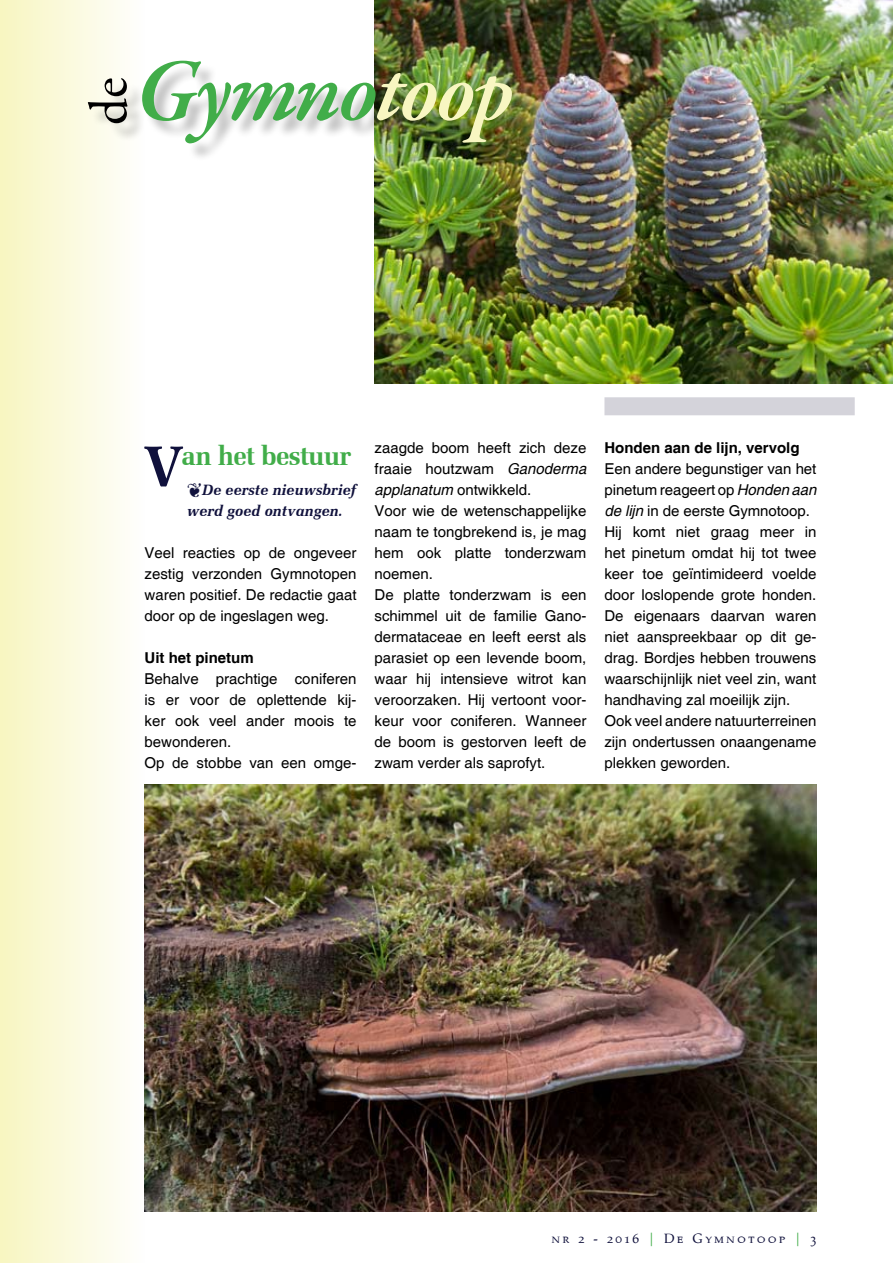
<style>
.page{position:relative;width:893px;height:1263px;background:#fff}
.page>*{position:absolute;margin:0;border:0;box-sizing:border-box;transform-origin:0 0}
.t1{font:italic 600 90px "Garamond Premr Pro";letter-spacing:-.035em;color:#41ad49}
.t2{font:54px "Garamond Premr Pro";color:#000}
.t3{font:700 27px "Zapf Elliptical 711 BT";letter-spacing:-.025em;color:#41ad49}
.t4{font:15px/21px "Helvetica";color:#000}
.t5{font:italic 700 15px/21px "Zapf Elliptical 711 BT";color:#10113c}
.t6{font:700 15px "Helvetica";color:#000}
.t7{font:13.5px "Palatino Small Caps";letter-spacing:.2em;color:#10113c}
.s1{color:#f8f6c1}
.s2{font-size:57.6px;color:#10113c}
.s3{font-style:italic}
.s4{color:#41ad49}
</style>
<div class="page">
<div style="left:0;top:0;width:145px;height:1263px;background:linear-gradient(to right,#f8f5c0,#fefefe)"></div>
<img style="left:375px;top:0;width:518px;height:383px">
<div style="left:90px;top:80px;width:91px;height:158px;background:#000;opacity:.25"></div>
<div style="left:144px;top:63px;width:566px;height:145px;background:#000;opacity:.25"></div>
<div style="left:604px;top:397px;width:251px;height:18px;background:#d4d3da"></div>
<img style="left:145px;top:784px;width:671px;height:428px">
<h2 class="t2" style="left:77px;top:125px;width:50px;rotate:-90deg">de</h2>
<h1 class="t1" style="left:135px;top:35px;width:381px">Gymno<span class="s1">toop</span></h1>
<h3 class="t3" style="left:145px;top:440px;width:208px"><span class="s2">V</span>an het bestuur</h3>
<p class="t5" style="left:187px;top:479px;width:171px">◆De eerste nieuwsbrief werd goed ontvangen.</p>
<p class="t4" style="left:145px;top:543px;width:213px;text-align:justify">Veel reacties op de ongeveer zestig verzonden Gymnotopen waren positief. De redactie gaat door op de ingeslagen weg.</p>
<p class="t6" style="left:145px;top:649px;width:111px">Uit het pinetum</p>
<p class="t4" style="left:145px;top:669px;width:213px">Behalve prachtige coniferen is er voor de oplettende kij&shy;ker ook veel ander moois te bewonderen.<br>Op de stobbe van een omge-</p>
<p class="t4" style="left:374px;top:438px;width:213px">zaagde boom heeft zich deze fraaie houtzwam <span class="s3">Ganoderma applanatum</span> ontwikkeld.<br>Voor wie de wetenschappelijke naam te tongbrekend is, je mag hem ook platte tonderzwam noemen.<br>De platte tonderzwam is een schimmel uit de familie Gano&shy;dermataceae en leeft eerst als parasiet op een levende boom, waar hij intensieve witrot kan veroorzaken. Hij vertoont voor&shy;keur voor coniferen. Wanneer de boom is gestorven leeft de zwam verder als saprofyt.</p>
<p class="t6" style="left:604px;top:439px;width:197px">Honden aan de lijn, vervolg</p>
<p class="t4" style="left:604px;top:459px;width:213px">Een andere begunstiger van het pinetum reageert op <span class="s3">Honden aan de lijn</span> in de eerste Gymnotoop.<br>Hij komt niet graag meer in het pinetum omdat hij tot twee keer toe geïntimideerd voelde door loslopende grote honden.<br>De eigenaars daarvan waren niet aanspreekbaar op dit ge&shy;drag. Bordjes hebben trouwens waarschijnlijk niet veel zin, want handhaving zal moeilijk zijn.<br>Ook veel andere natuurterreinen zijn ondertussen onaangename plekken geworden.</p>
<p class="t7" style="left:552px;top:1230px;width:266px">nr 2 - 2016 <span class="s4">|</span> De Gymnotoop <span class="s4">|</span> 3</p>
</div>
